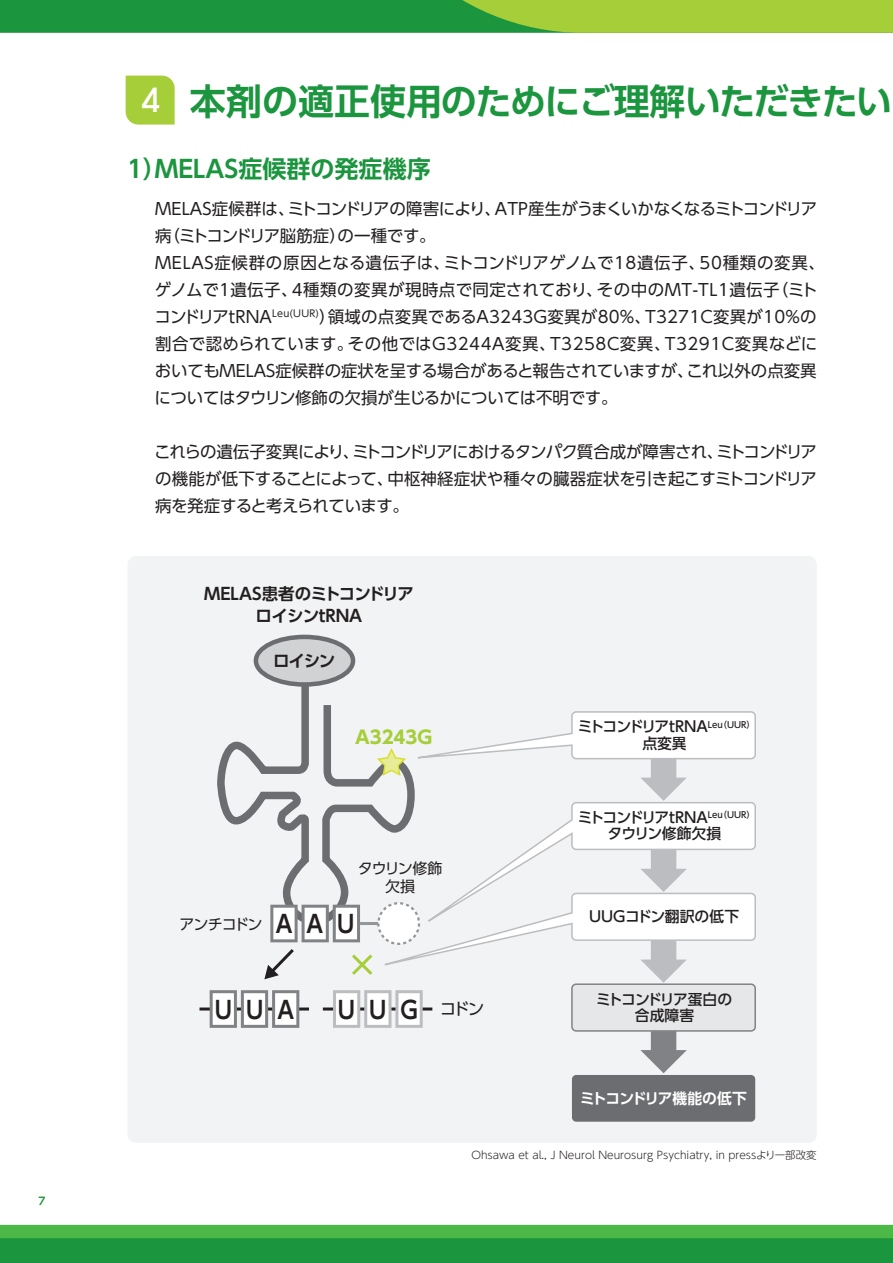
<style>
.page{position:relative;width:893px;height:1263px;background:#fff}
.page>*{position:absolute;margin:0;border:0;box-sizing:border-box;transform-origin:0 0}
.t1{font:700 36px "UD Shin Go Pro De";letter-spacing:-.04em;color:#1b953e}
.t2{font:500 33px "Avant Garde";color:#fff}
.t3{font:700 24px "UD Shin Go Pro De";color:#1b953e}
.t4{font:700 24px "UD Shin Go Pro De";letter-spacing:.67em;color:#231f20;scale:.88 1}
.t5{font:700 18px "UD Shin Go Pro";color:#a6ce39}
.t6{font:16.5px/27px "UD Shin Go Pro";color:#231f20}
.t7{font:700 16.5px/22.5px "UD Shin Go Pro De";letter-spacing:-.035em;color:#231f20;text-align:center}
.t8{font:15px/18px "UD Shin Go Pro";letter-spacing:-.06em;color:#231f20;text-align:center}
.t9{font:500 14.85px/16.2px "UD Shin Go Pro";letter-spacing:-.03em;color:#231f20;text-align:center}
.t10{font:500 14.85px/16.2px "UD Shin Go Pro";letter-spacing:-.06em;color:#231f20;text-align:center}
.t11{font:700 14.85px "UD Shin Go Pro De";letter-spacing:-.055em;color:#fff}
.t12{font:500 14.85px "UD Shin Go Pro";color:#231f20}
.t13{font:300 10.5px "UD Shin Go Pro";color:#231f20}
.t14{font:700 10.5px "UD Shin Go Pro De";color:#1b953e}
</style>
<div class="page">
<svg style="left:0;top:1225px;width:893px;height:38px;background:#2ca141"></svg>
<svg style="left:0;top:0;width:893px;height:33px;background:#58ae3c"></svg>
<div style="left:128px;top:556px;width:689px;height:587px;background:#f2f3f4;border-radius:8px"></div>
<hr style="left:199px;top:1007px;width:110px;height:3px;background:#231f20">
<div style="left:126px;top:76px;width:49px;height:49px;background:#a6ce39"></div>
<svg style="left:217px;top:675px;width:130px;height:150px"></svg>
<div style="left:256px;top:637px;width:97px;height:47px;background:#d1d2d4;border-radius:50%"></div>
<div style="left:254px;top:635px;width:101px;height:52px;border:4px solid #6c6d70;border-radius:50%"></div>
<svg style="left:210px;top:990px;width:89px;height:38px"></svg>
<hr style="left:323px;top:1007px;width:109px;height:3px;background:#231f20">
<svg style="left:333px;top:990px;width:90px;height:38px"></svg>
<div style="left:572px;top:984px;width:183px;height:47px;background:#e6e7e9;border-radius:4px"></div>
<div style="left:571px;top:983px;width:185px;height:49px;border:2px solid #808285;border-radius:4px"></div>
<div style="left:572px;top:1075px;width:183px;height:47px;background:#6c6d70;border-radius:4px"></div>
<div style="left:651px;top:1031px;width:25px;height:22px;background:#808285"></div>
<svg style="left:640px;top:1050px;width:47px;height:23px"></svg>
<svg style="left:264px;top:710px;width:492px;height:273px"></svg>
<p class="t14" style="left:39px;top:1192px;width:8px">7</p>
<h2 class="t2" style="left:142px;top:80px;width:20px">4</h2>
<h1 class="t1" style="left:190px;top:72px;width:703px">本剤の適正使用のためにご理解いただきたい</h1>
<h3 class="t3" style="left:123px;top:149px;width:309px">１）MELAS症候群の発症機序</h3>
<p class="t6" style="left:154px;top:195px;width:672px">MELAS症候群は、ミトコンドリアの障害により、ATP産生がうまくいかなくなるミトコンドリア病（ミトコンドリア脳筋症）の一種です。<br>MELAS症候群の原因となる遺伝子は、ミトコンドリアゲノムで18遺伝子、50種類の変異、ゲノムで1遺伝子、4種類の変異が現時点で同定されており、その中のMT-TL1遺伝子（ミトコンドリアtRNA<sup>Leu(UUR)</sup>）領域の点変異であるA3243G変異が80％、T3271C変異が10％の割合で認められています。その他ではG3244A変異、T3258C変異、T3291C変異などにおいてもMELAS症候群の症状を呈する場合があると報告されていますが、これ以外の点変異についてはタウリン修飾の欠損が生じるかについては不明です。</p>
<p class="t6" style="left:154px;top:438px;width:664px;text-align:justify">これらの遺伝子変異により、ミトコンドリアにおけるタンパク質合成が障害され、ミトコンドリアの機能が低下することによって、中枢神経症状や種々の臓器症状を引き起こすミトコンドリア病を発症すると考えられています。</p>
<p class="t7" style="left:204px;top:582px;width:211px">MELAS患者のミトコンドリアロイシンtRNA</p>
<p class="t7" style="left:273px;top:649px;width:64px">ロイシン</p>
<p class="t5" style="left:355px;top:722px;width:79px">A3243G</p>
<p class="t9" style="left:578px;top:718px;width:179px">ミトコンドリアtRNA<sup>Leu（UUR）</sup>点変異</p>
<p class="t8" style="left:179px;top:914px;width:85px">アンチコドン</p>
<p class="t8" style="left:358px;top:859px;width:86px">タウリン修飾欠損</p>
<h3 class="t4" style="left:276px;top:904px;width:91px">AAU</h3>
<p class="t10" style="left:578px;top:809px;width:179px">ミトコンドリアtRNA<sup>Leu（UUR）</sup>タウリン修飾欠損</p>
<p class="t12" style="left:589px;top:904px;width:152px">UUGコドン翻訳の低下</p>
<h3 class="t4" style="left:215px;top:990px;width:92px">UUA</h3>
<h3 class="t4" style="left:338px;top:990px;width:92px">UUG</h3>
<p class="t6" style="left:440px;top:995px;width:46px">コドン</p>
<p class="t9" style="left:596px;top:990px;width:137px">ミトコンドリア蛋白の合成障害</p>
<p class="t11" style="left:580px;top:1086px;width:168px">ミトコンドリア機能の低下</p>
<p class="t13" style="left:472px;top:1146px;width:347px">Ohsawa et al., J Neurol Neurosurg Psychiatry, in pressより一部改変</p>
</div>
